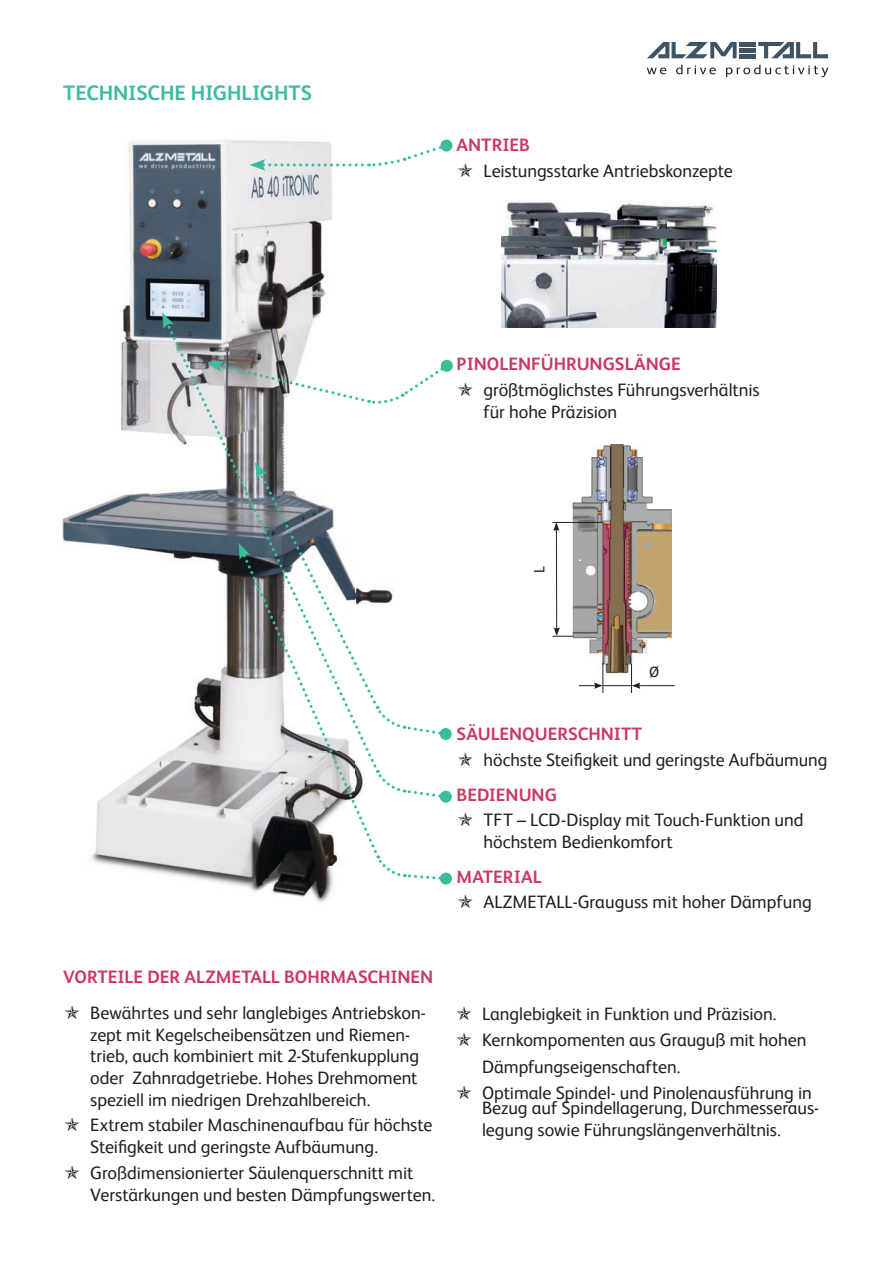
<style>
.page{position:relative;width:893px;height:1262px;background:#fff}
.page>*{position:absolute;margin:0;border:0;box-sizing:border-box;transform-origin:0 0}
.t1{font:700 21px "FS Albert Pro";letter-spacing:-.005em;color:#3abd9f}
.t2{font:18px/21.6px "FS Albert Pro";letter-spacing:-.005em;color:#231f20}
.t3{font:700 18px "FS Albert Pro";color:#ca3860}
.t4{font:15px "FS Albert Pro";color:#231f20}
</style>
<div class="page">
<img style="left:62px;top:140px;width:306px;height:762px">
<hr style="left:739px;top:54px;width:17px;height:4px;background:#3e5364">
<hr style="left:739px;top:48px;width:17px;height:4px;background:#3e5364">
<hr style="left:739px;top:42px;width:17px;height:4px;background:#3e5364">
<svg style="left:647px;top:42px;width:89px;height:16px"></svg>
<svg style="left:758px;top:42px;width:70px;height:16px"></svg>
<svg style="left:647px;top:67px;width:19px;height:7px"></svg>
<svg style="left:676px;top:65px;width:40px;height:9px"></svg>
<svg style="left:726px;top:65px;width:102px;height:12px"></svg>
<div style="left:440px;top:872px;width:12px;height:12px;background:#3abd9f;border-radius:50%"></div>
<div style="left:440px;top:728px;width:12px;height:12px;background:#3abd9f;border-radius:50%"></div>
<svg style="left:368px;top:146px;width:79px;height:21px"></svg>
<div style="left:440px;top:139px;width:12px;height:12px;background:#3abd9f;border-radius:50%"></div>
<svg style="left:249px;top:159px;width:113px;height:12px"></svg>
<div style="left:441px;top:360px;width:12px;height:12px;background:#3abd9f;border-radius:50%"></div>
<svg style="left:379px;top:361px;width:69px;height:43px"></svg>
<img style="left:502px;top:201px;width:214px;height:127px">
<svg style="left:164px;top:320px;width:215px;height:450px"></svg>
<svg style="left:239px;top:462px;width:208px;height:419px"></svg>
<div style="left:440px;top:790px;width:12px;height:12px;background:#3abd9f;border-radius:50%"></div>
<svg style="left:162px;top:312px;width:12px;height:17px"></svg>
<img style="left:565px;top:444px;width:107px;height:220px">
<hr style="left:552px;top:522px;width:50px;height:1px;background:#231f20">
<hr style="left:602px;top:663px;width:1px;height:30px;background:#231f20">
<hr style="left:556px;top:528px;width:1px;height:101px;background:#231f20">
<svg style="left:553px;top:522px;width:6px;height:9px"></svg>
<svg style="left:552px;top:627px;width:21px;height:10px"></svg>
<hr style="left:638px;top:685px;width:36px;height:1px;background:#231f20">
<svg style="left:579px;top:664px;width:61px;height:29px"></svg>
<p class="t1" style="left:63px;top:78px;width:250px">TECHNISCHE HIGHLIGHTS</p>
<p class="t3" style="left:457px;top:132px;width:75px">ANTRIEB</p>
<p class="t2" style="left:484px;top:159px;width:250px">Leistungsstarke Antriebskonzepte</p>
<p class="t3" style="left:457px;top:351px;width:226px">PINOLENFÜHRUNGSLÄNGE</p>
<p class="t2" style="left:484px;top:378px;width:277px">größtmöglichstes Führungsverhältnis für hohe Präzision</p>
<p class="t4" style="left:528px;top:573px;width:8px;rotate:-90deg">L</p>
<p class="t4" style="left:649px;top:661px;width:12px">Ø</p>
<p class="t3" style="left:457px;top:721px;width:187px">SÄULENQUERSCHNITT</p>
<p class="t2" style="left:484px;top:747px;width:345px">höchste Steifigkeit und geringste Aufbäumung</p>
<p class="t3" style="left:457px;top:781px;width:102px">BEDIENUNG</p>
<p class="t2" style="left:484px;top:807px;width:321px;line-height:22px">TFT – LCD-Display mit Touch-Funktion und höchstem Bedienkomfort</p>
<p class="t3" style="left:457px;top:864px;width:86px">MATERIAL</p>
<p class="t2" style="left:484px;top:889px;width:330px">ALZMETALL-Grauguss mit hoher Dämpfung</p>
<p class="t3" style="left:63px;top:964px;width:371px">VORTEILE DER ALZMETALL BOHRMASCHINEN</p>
<p class="t2" style="left:90px;top:1000px;width:337px">Bewährtes und sehr langlebiges Antriebskon&shy;zept mit Kegelscheibensätzen und Riemen&shy;trieb, auch kombiniert mit 2-Stufenkupplung oder Zahnradgetriebe. Hohes Drehmoment speziell im niedrigen Drehzahlbereich.</p>
<p class="t2" style="left:90px;top:1113px;width:344px">Extrem stabiler Maschinenaufbau für höchste<br>Steifigkeit und geringste Aufbäumung.</p>
<p class="t2" style="left:90px;top:1160px;width:346px">Großdimensionierter Säulenquerschnitt mit<br>Verstärkungen und besten Dämpfungswerten.</p>
<p class="t2" style="left:482px;top:999px;width:331px;line-height:26.2px">Langlebigkeit in Funktion und Präzision.<br>Kernkompomenten aus Grauguß mit hohen Dämpfungseigenschaften.<br>Optimale Spindel- und Pinolenausführung in</p>
<p class="t2" style="left:482px;top:1095px;width:338px">Bezug auf Spindellagerung, Durchmesseraus&shy;legung sowie Führungslängenverhältnis.</p>
</div>
